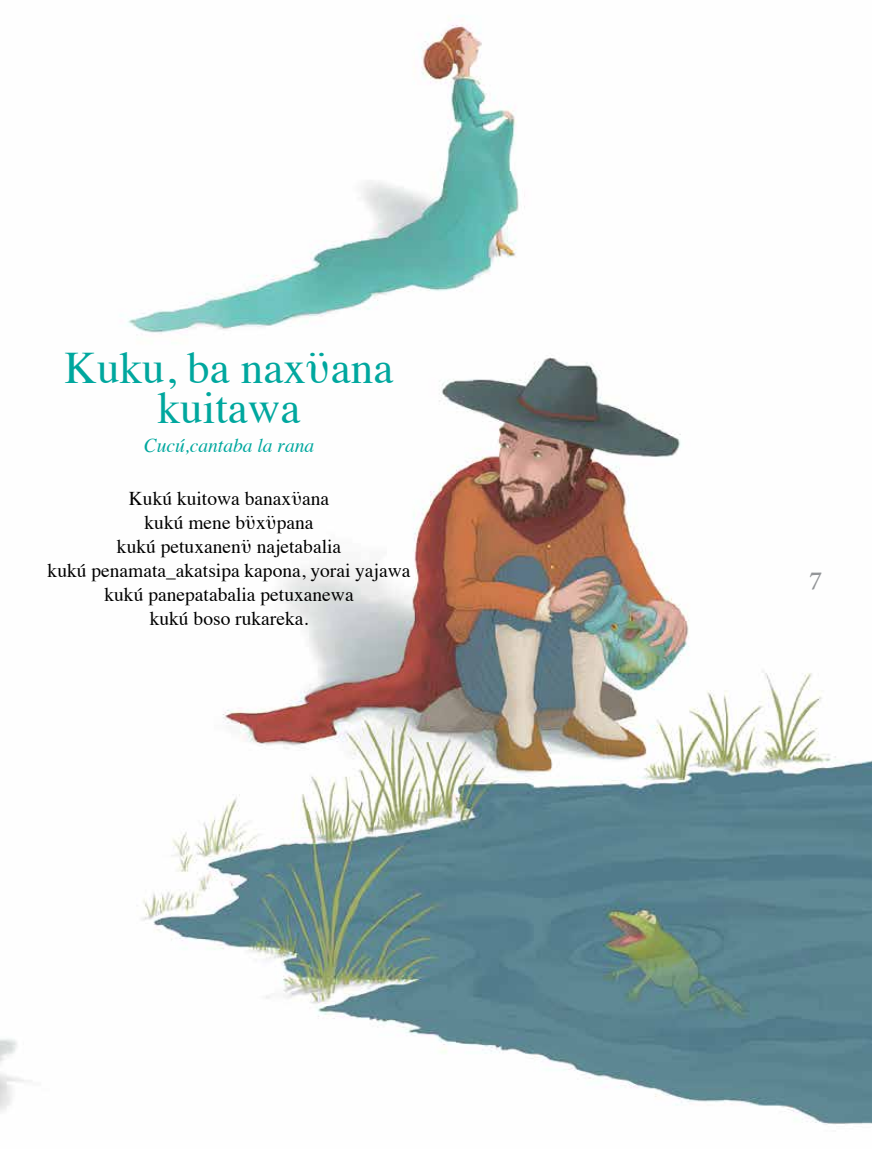
<style>
.page{position:relative;width:872px;height:1149px;background:#fff}
.page>*{position:absolute;margin:0;border:0;box-sizing:border-box;transform-origin:0 0}
.t1{font:45px/40.5px "Times";color:#00a79e;text-align:center}
.t2{font:27px "Espinosa Nova";color:#939598}
.t3{font:19.5px/24px "Times";color:#000;text-align:center}
.t4{font:italic 19.5px "Times";color:#00a79e}
</style>
<div class="page">
<img style="left:0;top:24px;width:872px;height:1101px">
<h1 class="t1" style="left:65px;top:343px;width:330px">Kuku, ba naxϋana kuitawa</h1>
<p class="t4" style="left:144px;top:428px;width:172px">Cucú,cantaba la rana</p>
<p class="t3" style="left:48px;top:485px;width:364px">Kukú kuitowa banaxϋana<br>kukú mene bϋxϋpana<br>kukú petuxanenϋ najetabalia<br>kukú penamata_akatsipa kapona, yorai yajawa kukú panepatabalia petuxanewa<br>kukú boso rukareka.</p>
<h2 class="t2" style="left:809px;top:560px;width:14px">7</h2>
</div>
